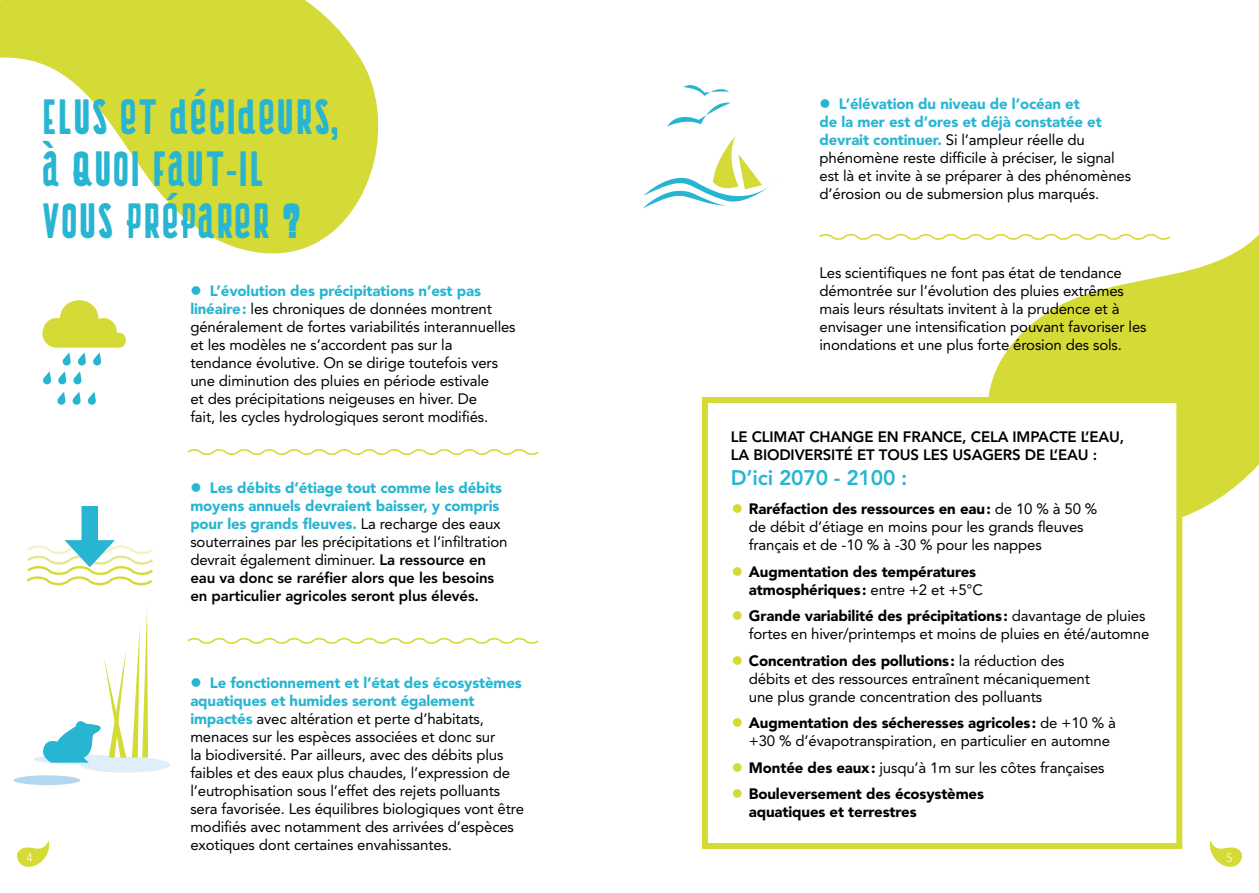
<style>
.page{position:relative;width:1259px;height:893px;background:#fff}
.page>*{position:absolute;margin:0;border:0;box-sizing:border-box;transform-origin:0 0}
.t1{font:43.5px/52.2px "Cookit";letter-spacing:.05em;color:#27b5d1}
.t2{font:800 21px "Avenir LT Std";letter-spacing:-.01em;color:#27b5d1}
.t3{font:15px/18px "Avenir LT Std";letter-spacing:-.01em;color:#000}
.t4{font:900 15px/18px "Avenir LT Std";letter-spacing:-.01em;color:#27b5d1}
.t5{font:900 15px/18px "Avenir LT Std";letter-spacing:-.01em;color:#000}
.t6{font:800 15px/18px "Avenir LT Std";letter-spacing:-.01em;color:#000}
.t7{font:300 12px "Avenir";color:#fff}
.s1{color:#27b5d1}
.s2{font-weight:900;color:#27b5d1}
.s3{font-weight:400;color:#000}
.s4{font-weight:800;color:#000}
.s5{color:#d4da36}
.s6{font-weight:900}
.s7{font-weight:400}
</style>
<div class="page">
<svg style="left:988px;top:234px;width:271px;height:306px;fill:#d4da36"></svg>
<svg style="left:0;top:0;width:379px;height:254px;fill:#d4da36"></svg>
<div style="left:702px;top:397px;width:480px;height:452px;background:#fff;border:6px solid #d4da36"></div>
<div style="left:81px;top:506px;width:17px;height:45px;background:#27b5d1"></div>
<svg style="left:26px;top:540px;width:127px;height:46px"></svg>
<svg style="left:57px;top:392px;width:9px;height:13px"></svg>
<svg style="left:72px;top:392px;width:9px;height:13px"></svg>
<svg style="left:87px;top:392px;width:9px;height:13px"></svg>
<svg style="left:42px;top:300px;width:84px;height:85px"></svg>
<svg style="left:643px;top:136px;width:133px;height:72px"></svg>
<svg style="left:667px;top:85px;width:64px;height:41px"></svg>
<div style="left:14px;top:775px;width:66px;height:10px;background:#b3d6f1;border-radius:50%"></div>
<svg style="left:34px;top:608px;width:136px;height:165px"></svg>
<svg style="left:187px;top:449px;width:352px;height:6px"></svg>
<svg style="left:819px;top:234px;width:353px;height:8px"></svg>
<svg style="left:187px;top:638px;width:352px;height:6px"></svg>
<svg style="left:17px;top:841px;width:33px;height:26px"></svg>
<svg style="left:1209px;top:841px;width:33px;height:26px"></svg>
<h1 class="t1" style="left:43px;top:90px;width:296px">ELUS ET DÉCIDEURS,<br>À QUOI FAUT-IL<br>VOUS PRÉPARER ?</h1>
<p class="t3" style="left:819px;top:95px;width:313px"><span class="s1">●</span> <span class="s2">L’élévation du niveau de l’océan et<br>de la mer est d’ores et déjà constatée et devrait continuer.</span> Si l’ampleur réelle du phénomène reste difficile à préciser, le signal est là et invite à se préparer à des phénomènes d’érosion ou de submersion plus marqués.</p>
<p class="t3" style="left:819px;top:264px;width:328px">Les scientifiques ne font pas état de tendance démontrée sur l’évolution des pluies extrêmes mais leurs résultats invitent à la prudence et à envisager une intensification pouvant favoriser les inondations et une plus forte érosion des sols.</p>
<p class="t3" style="left:190px;top:282px;width:327px"><span class="s1">●</span> <span class="s2">L’évolution des précipitations n’est pas linéaire:</span> les chroniques de données montrent généralement de fortes variabilités interannuelles et les modèles ne s’accordent pas sur la tendance évolutive. On se dirige toutefois vers une diminution des pluies en période estivale<br>et des précipitations neigeuses en hiver. De<br>fait, les cycles hydrologiques seront modifiés.</p>
<p class="t6" style="left:731px;top:428px;width:395px">LE CLIMAT CHANGE EN FRANCE, CELA IMPACTE L’EAU,<br>LA BIODIVERSITÉ ET TOUS LES USAGERS DE L’EAU :</p>
<h2 class="t2" style="left:731px;top:465px;width:178px">D’ici 2070 - 2100 :</h2>
<p class="t4" style="left:190px;top:479px;width:319px">● Les débits d’étiage tout comme les débits moyens annuels devraient baisser, y compris pour les grands fleuves. <span class="s3">La recharge des eaux souterraines par les précipitations et l’infiltration devrait également diminuer.</span> <span class="s4">La ressource en eau va donc se raréfier alors que les besoins en particulier agricoles seront plus élevés.</span></p>
<p class="t3" style="left:749px;top:500px;width:350px;text-indent:-17px"><span class="s5">●</span> <span class="s6">Raréfaction des ressources en eau:</span> de 10 % à 50 % de débit d’étiage en moins pour les grands fleuves français et de -10 % à -30 % pour les nappes</p>
<p class="t5" style="left:749px;top:563px;width:235px;text-indent:-17px"><span class="s5">●</span> Augmentation des températures atmosphériques: <span class="s7">entre +2 et +5°C</span></p>
<p class="t3" style="left:732px;top:607px;width:419px;text-align:right"><span class="s5">●</span> <span class="s6">Grande variabilité des précipitations:</span> davantage de pluies fortes en hiver/printemps et moins de pluies en été/automne</p>
<p class="t3" style="left:749px;top:652px;width:343px;text-indent:-17px"><span class="s5">●</span> <span class="s6">Concentration des pollutions:</span> la réduction des débits et des ressources entraînent mécaniquement une plus grande concentration des polluants</p>
<p class="t3" style="left:749px;top:714px;width:368px;text-indent:-17px"><span class="s5">●</span> <span class="s6">Augmentation des sécheresses agricoles:</span> de +10 % à +30 % d’évapotranspiration, en particulier en automne</p>
<p class="t3" style="left:732px;top:759px;width:374px"><span class="s5">●</span> <span class="s6">Montée des eaux:</span> jusqu’à 1m sur les côtes françaises</p>
<p class="t5" style="left:749px;top:785px;width:237px;text-indent:-17px"><span class="s5">●</span> Bouleversement des écosystèmes aquatiques et terrestres</p>
<p class="t3" style="left:190px;top:674px;width:335px"><span class="s1">●</span> <span class="s2">Le fonctionnement et l’état des écosystèmes aquatiques et humides seront également impactés</span> avec altération et perte d’habitats, menaces sur les espèces associées et donc sur<br>la biodiversité. Par ailleurs, avec des débits plus faibles et des eaux plus chaudes, l’expression de l’eutrophisation sous l’effet des rejets polluants sera favorisée. Les équilibres biologiques vont être modifiés avec notamment des arrivées d’espèces exotiques dont certaines envahissantes.</p>
<p class="t7" style="left:26px;top:850px;width:8px">4</p>
<p class="t7" style="left:1226px;top:850px;width:8px">5</p>
</div>
